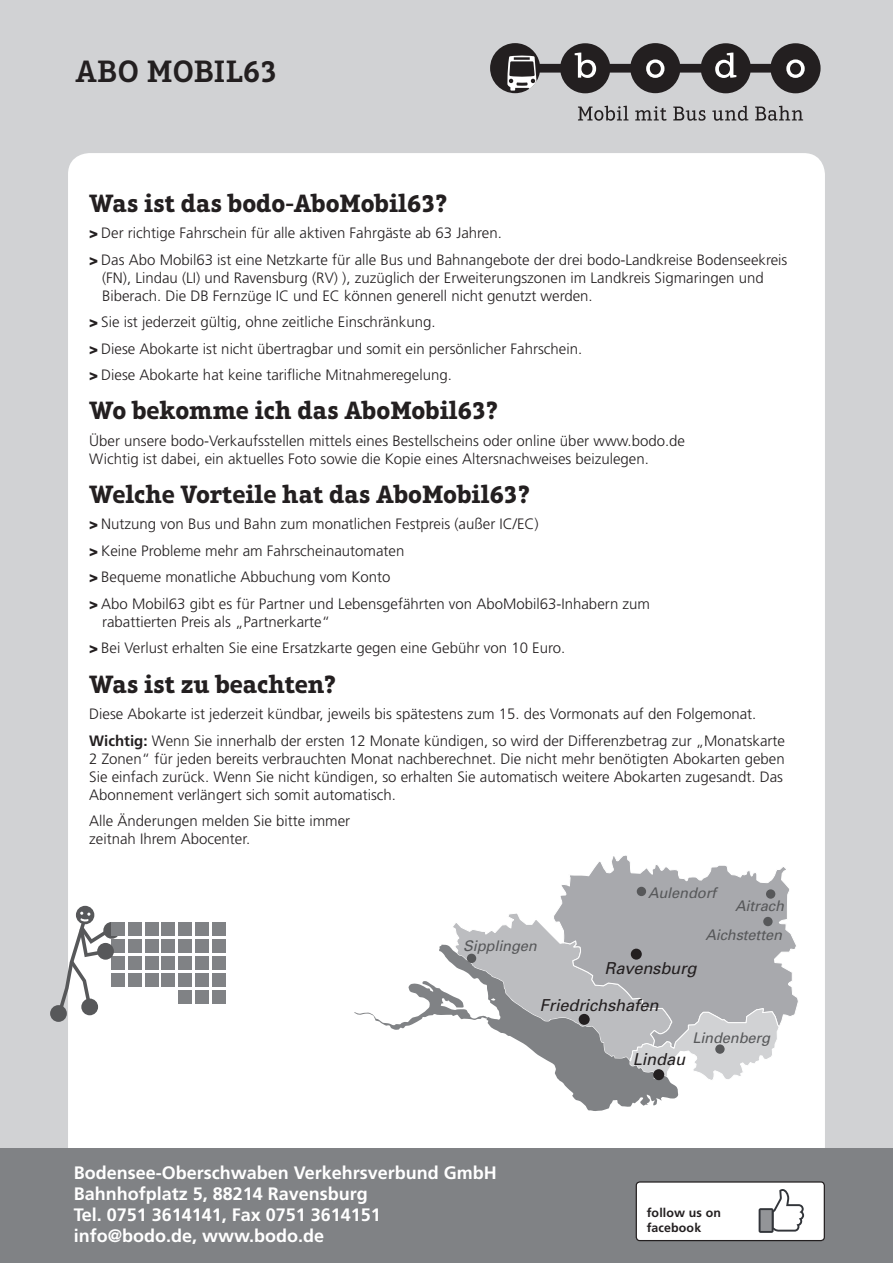
<style>
.page{position:relative;width:893px;height:1263px;background:#d1d2d4}
.page>*{position:absolute;margin:0;border:0;box-sizing:border-box;transform-origin:0 0}
.t1{font:600 31.5px "Aptifer Slab LT Pro";letter-spacing:.01em;color:#231f20}
.t2{font:700 25.5px "Aptifer Slab LT Pro";color:#231f20}
.t3{font:700 18px/21px "Frutiger";color:#fff}
.t4{font:italic 16.5px "Univers";letter-spacing:-.01em;color:#231f20}
.t5{font:300 15px/26.5px "Frutiger";color:#231f20}
.t6{font:italic 14.7px "Univers";letter-spacing:-.01em;color:#57585a}
.t7{font:700 12.3px/14.9px "Frutiger";letter-spacing:.01em;color:#231f20}
.s1{font-weight:900}
.s2{font-weight:700}
</style>
<div class="page">
<svg style="left:490px;top:43px;width:331px;height:50px"></svg>
<svg style="left:578px;top:106px;width:50px;height:15px"></svg>
<svg style="left:635px;top:106px;width:32px;height:15px"></svg>
<svg style="left:673px;top:107px;width:33px;height:14px"></svg>
<svg style="left:712px;top:106px;width:36px;height:15px"></svg>
<svg style="left:755px;top:106px;width:48px;height:15px"></svg>
<div style="left:68px;top:153px;width:757px;height:995px;background:#fff"></div>
<div style="left:0;top:1148px;width:893px;height:115px;background:#808285"></div>
<svg style="left:103px;top:922px;width:17px;height:17px"></svg>
<div style="left:50px;top:1005px;width:17px;height:17px;background:#57585a;border-radius:50%"></div>
<div style="left:76px;top:906px;width:18px;height:18px;background:#57585a;border-radius:50%"></div>
<svg style="left:55px;top:911px;width:57px;height:107px"></svg>
<div style="left:212px;top:923px;width:13px;height:13px;background:#808285"></div>
<div style="left:212px;top:939px;width:13px;height:14px;background:#808285"></div>
<div style="left:212px;top:956px;width:13px;height:14px;background:#808285"></div>
<div style="left:212px;top:973px;width:13px;height:13px;background:#808285"></div>
<div style="left:212px;top:990px;width:13px;height:13px;background:#808285"></div>
<div style="left:195px;top:923px;width:14px;height:13px;background:#808285"></div>
<div style="left:195px;top:939px;width:14px;height:14px;background:#808285"></div>
<div style="left:195px;top:956px;width:14px;height:14px;background:#808285"></div>
<div style="left:195px;top:973px;width:14px;height:13px;background:#808285"></div>
<div style="left:195px;top:990px;width:14px;height:13px;background:#808285"></div>
<div style="left:178px;top:923px;width:14px;height:13px;background:#808285"></div>
<div style="left:178px;top:939px;width:14px;height:14px;background:#808285"></div>
<div style="left:178px;top:956px;width:14px;height:14px;background:#808285"></div>
<div style="left:178px;top:973px;width:14px;height:13px;background:#808285"></div>
<div style="left:178px;top:990px;width:14px;height:13px;background:#808285"></div>
<div style="left:162px;top:923px;width:13px;height:13px;background:#808285"></div>
<div style="left:162px;top:939px;width:13px;height:14px;background:#808285"></div>
<div style="left:162px;top:956px;width:13px;height:14px;background:#808285"></div>
<div style="left:162px;top:973px;width:13px;height:13px;background:#808285"></div>
<div style="left:145px;top:923px;width:13px;height:13px;background:#808285"></div>
<div style="left:145px;top:939px;width:13px;height:14px;background:#808285"></div>
<div style="left:145px;top:956px;width:13px;height:14px;background:#808285"></div>
<div style="left:145px;top:973px;width:13px;height:13px;background:#808285"></div>
<div style="left:128px;top:923px;width:14px;height:13px;background:#808285"></div>
<div style="left:128px;top:939px;width:14px;height:14px;background:#808285"></div>
<div style="left:128px;top:956px;width:14px;height:14px;background:#808285"></div>
<div style="left:128px;top:973px;width:14px;height:13px;background:#808285"></div>
<div style="left:111px;top:923px;width:14px;height:13px;background:#808285"></div>
<div style="left:111px;top:939px;width:14px;height:14px;background:#808285"></div>
<div style="left:111px;top:956px;width:14px;height:14px;background:#808285"></div>
<div style="left:111px;top:973px;width:14px;height:13px;background:#808285"></div>
<div style="left:97px;top:943px;width:17px;height:17px;background:#57585a;border-radius:50%"></div>
<div style="left:636px;top:1182px;width:188px;height:58px;background:#fff;border-radius:4px"></div>
<div style="left:636px;top:1181px;width:189px;height:60px;border:1px solid #231f20;border-radius:4px"></div>
<svg style="left:759px;top:1189px;width:45px;height:44px"></svg>
<svg style="left:553px;top:854px;width:246px;height:196px"></svg>
<svg style="left:451px;top:912px;width:329px;height:170px"></svg>
<svg style="left:354px;top:944px;width:325px;height:167px"></svg>
<div style="left:631px;top:949px;width:11px;height:11px;background:#231f20;border-radius:50%"></div>
<div style="left:637px;top:887px;width:9px;height:9px;background:#57585a;border-radius:50%"></div>
<div style="left:467px;top:954px;width:9px;height:9px;background:#57585a;border-radius:50%"></div>
<div style="left:766px;top:889px;width:9px;height:10px;background:#57585a;border-radius:50%"></div>
<div style="left:715px;top:1044px;width:10px;height:10px;background:#57585a;border-radius:50%"></div>
<div style="left:763px;top:917px;width:10px;height:9px;background:#57585a;border-radius:50%"></div>
<div style="left:653px;top:1069px;width:11px;height:11px;background:#231f20;border-radius:50%"></div>
<div style="left:579px;top:1014px;width:11px;height:11px;background:#231f20;border-radius:50%"></div>
<h1 class="t1" style="left:76px;top:53px;width:203px">ABO MOBIL63</h1>
<h2 class="t2" style="left:89px;top:188px;width:360px">Was ist das bodo-AboMobil63?</h2>
<p class="t5" style="left:89px;top:220px;width:700px"><span class="s1">&gt;</span> Der richtige Fahrschein für alle aktiven Fahrgäste ab 63 Jahren.<br><span class="s1">&gt;</span> Das Abo Mobil63 ist eine Netzkarte für alle Bus und Bahnangebote der drei bodo-Landkreise Bodenseekreis</p>
<p class="t5" style="left:102px;top:268px;width:663px;line-height:18px">(FN), Lindau (LI) und Ravensburg (RV) ), zuzüglich der Erweiterungszonen im Landkreis Sigmaringen und<br>Biberach. Die DB Fernzüge IC und EC können generell nicht genutzt werden.</p>
<p class="t5" style="left:89px;top:309px;width:494px"><span class="s1">&gt;</span> Sie ist jederzeit gültig, ohne zeitliche Einschränkung.<br><span class="s1">&gt;</span> Diese Abokarte ist nicht übertragbar und somit ein persönlicher Fahrschein. <span class="s1">&gt;</span> Diese Abokarte hat keine tarifliche Mitnahmeregelung.</p>
<h2 class="t2" style="left:89px;top:395px;width:410px">Wo bekomme ich das AboMobil63?</h2>
<p class="t5" style="left:89px;top:431px;width:597px;line-height:18px">Über unsere bodo-Verkaufsstellen mittels eines Bestellscheins oder online über www.bodo.de<br>Wichtig ist dabei, ein aktuelles Foto sowie die Kopie eines Altersnachweises beizulegen.</p>
<h2 class="t2" style="left:89px;top:479px;width:442px">Welche Vorteile hat das AboMobil63?</h2>
<p class="t5" style="left:89px;top:511px;width:562px"><span class="s1">&gt;</span> Nutzung von Bus und Bahn zum monatlichen Festpreis (außer IC/EC)<br><span class="s1">&gt;</span> Keine Probleme mehr am Fahrscheinautomaten<br><span class="s1">&gt;</span> Bequeme monatliche Abbuchung vom Konto<br><span class="s1">&gt;</span> Abo Mobil63 gibt es für Partner und Lebensgefährten von AboMobil63-Inhabern zum</p>
<p class="t5" style="left:89px;top:608px;width:477px;text-indent:13px">rabattierten Preis als „Partnerkarte“<br><span class="s1">&gt;</span> Bei Verlust erhalten Sie eine Ersatzkarte gegen eine Gebühr von 10 Euro.</p>
<h2 class="t2" style="left:89px;top:668px;width:248px">Was ist zu beachten?</h2>
<p class="t5" style="left:89px;top:700px;width:697px">Diese Abokarte ist jederzeit kündbar, jeweils bis spätestens zum 15. des Vormonats auf den Folgemonat.<br><span class="s2">Wichtig:</span> Wenn Sie innerhalb der ersten 12 Monate kündigen, so wird der Differenzbetrag zur „Monatskarte</p>
<p class="t5" style="left:89px;top:749px;width:697px;line-height:18px;text-align:justify">2 Zonen“ für jeden bereits verbrauchten Monat nachberechnet. Die nicht mehr benötigten Abokarten geben Sie einfach zurück. Wenn Sie nicht kündigen, so erhalten Sie automatisch weitere Abokarten zugesandt. Das Abonnement verlängert sich somit automatisch.</p>
<p class="t5" style="left:89px;top:812px;width:262px;line-height:18px">Alle Änderungen melden Sie bitte immer zeitnah Ihrem Abocenter.</p>
<p class="t6" style="left:463px;top:937px;width:75px">Sipplingen</p>
<p class="t6" style="left:648px;top:883px;width:70px">Aulendorf</p>
<p class="t6" style="left:735px;top:897px;width:50px">Aitrach</p>
<p class="t6" style="left:705px;top:925px;width:78px">Aichstetten</p>
<p class="t4" style="left:604px;top:958px;width:94px">Ravensburg</p>
<p class="t3" style="left:74px;top:1162px;width:425px">Bodensee-Oberschwaben Verkehrsverbund GmbH Bahnhofplatz 5, 88214 Ravensburg<br>Tel. 0751 3614141, Fax 0751 3614151 info@bodo.de, www.bodo.de</p>
<p class="t4" style="left:540px;top:995px;width:120px">Friedrichshafen</p>
<p class="t4" style="left:633px;top:1049px;width:54px">Lindau</p>
<p class="t6" style="left:692px;top:1028px;width:79px">Lindenberg</p>
<p class="t7" style="left:647px;top:1205px;width:76px">follow us on facebook</p>
</div>
